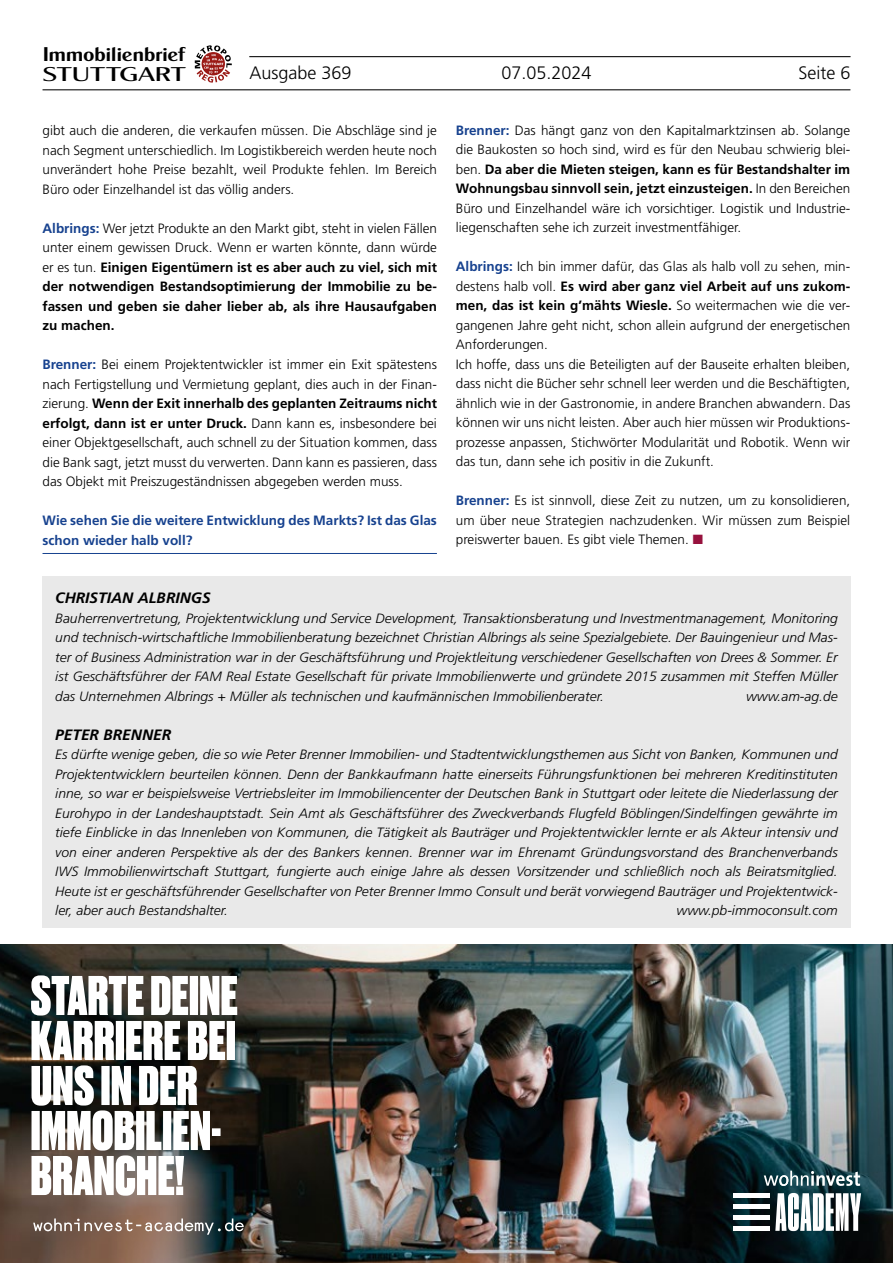
<style>
.page{position:relative;width:893px;height:1263px;background:#fff}
.page>*{position:absolute;margin:0;border:0;box-sizing:border-box;transform-origin:0 0}
.t1{font:19.95px "Cg Globe Gothic Bd";letter-spacing:-.02em;color:#000;scale:1.07 1}
.t2{font:19.95px "Cg Globe Gothic Dm";letter-spacing:-.02em;color:#000;scale:1.44 1}
.t3{font:300 18px "Frutiger";color:#000}
.t4{font:italic 700 15px "Frutiger";color:#000}
.t5{font:300 13.5px/19.5px "Frutiger";color:#000;text-align:justify}
.t6{font:italic 300 13.5px/19.5px "Frutiger";color:#000;text-align:justify}
.t7{font:700 13.5px/19.5px "Frutiger";color:#000;text-align:justify}
.t8{font:700 13.5px/19.5px "Frutiger";color:#17428f}
.s1{color:#17428f}
.s2{font-weight:300}
.s3{font-weight:700;color:#17428f}
.s4{font-weight:700}
.s5{color:#97123e}
</style>
<div class="page">
<hr style="left:43px;top:89px;width:807px;height:1px;background:#000">
<svg style="left:195px;top:45px;width:37px;height:38px"></svg>
<hr style="left:249px;top:56px;width:601px;height:1px;background:#000">
<hr style="left:43px;top:553px;width:394px;height:1px;background:#17428f">
<img style="left:0;top:944px;width:893px;height:319px">
<svg style="left:764px;top:1171px;width:96px;height:15px"></svg>
<svg style="left:775px;top:1193px;width:86px;height:38px"></svg>
<div style="left:733px;top:1226px;width:37px;height:5px;background:#fff"></div>
<div style="left:733px;top:1193px;width:37px;height:5px;background:#fff"></div>
<div style="left:733px;top:1204px;width:37px;height:5px;background:#fff"></div>
<div style="left:733px;top:1215px;width:37px;height:5px;background:#fff"></div>
<svg style="left:32px;top:1021px;width:203px;height:175px"></svg>
<svg style="left:31px;top:975px;width:206px;height:40px"></svg>
<svg style="left:33px;top:1218px;width:211px;height:17px;background:#83756c"></svg>
<div style="left:43px;top:577px;width:807px;height:351px;background:#e9e9e9"></div>
<h1 class="t1" style="left:43px;top:42px;width:135px">Immobilienbrief</h1>
<h1 class="t2" style="left:43px;top:62px;width:101px">STUTTGART</h1>
<h2 class="t3" style="left:249px;top:63px;width:104px">Ausgabe 369</h2>
<h2 class="t3" style="left:501px;top:63px;width:92px">07.05.2024</h2>
<h2 class="t3" style="left:799px;top:63px;width:54px">Seite 6</h2>
<p class="t5" style="left:43px;top:121px;width:396px">gibt auch die anderen, die verkaufen müssen. Die Abschläge sind je nach Segment unterschiedlich. Im Logistikbereich werden heute noch unverändert hohe Preise bezahlt, weil Produkte fehlen. Im Bereich Büro oder Einzelhandel ist das völlig anders.</p>
<p class="t7" style="left:43px;top:218px;width:396px"><span class="s1">Albrings:</span> <span class="s2">Wer jetzt Produkte an den Markt gibt, steht in vielen Fällen unter einem gewissen Druck. Wenn er warten könnte, dann würde er es tun.</span> Einigen Eigentümern ist es aber auch zu viel, sich mit der notwendigen Bestandsoptimierung der Immobilie zu be&shy;fassen und geben sie daher lieber ab, als ihre Hausaufgaben zu machen.</p>
<p class="t5" style="left:43px;top:355px;width:396px"><span class="s3">Brenner:</span> Bei einem Projektentwickler ist immer ein Exit spätestens nach Fertigstellung und Vermietung geplant, dies auch in der Finan&shy;zierung. <span class="s4">Wenn der Exit innerhalb des geplanten Zeitraums nicht erfolgt, dann ist er unter Druck.</span> Dann kann es, insbesondere bei einer Objektgesellschaft, auch schnell zu der Situation kommen, dass die Bank sagt, jetzt musst du verwerten. Dann kann es passieren, dass das Objekt mit Preiszugeständnissen abgegeben werden muss.</p>
<p class="t8" style="left:43px;top:510px;width:396px">Wie sehen Sie die weitere Entwicklung des Markts? Ist das Glas schon wieder halb voll?</p>
<p class="t5" style="left:456px;top:121px;width:396px"><span class="s3">Brenner:</span> Das hängt ganz von den Kapitalmarktzinsen ab. Solange die Baukosten so hoch sind, wird es für den Neubau schwierig blei&shy;ben. <span class="s4">Da aber die Mieten steigen, kann es für Bestandshalter im Wohnungsbau sinnvoll sein, jetzt einzusteigen.</span> In den Bereichen Büro und Einzelhandel wäre ich vorsichtiger. Logistik und Industrie&shy;liegenschaften sehe ich zurzeit investmentfähiger.</p>
<p class="t5" style="left:456px;top:257px;width:396px;text-align:left"><span class="s3">Albrings:</span> Ich bin immer dafür, das Glas als halb voll zu sehen, min&shy;destens halb voll. <span class="s4">Es wird aber ganz viel Arbeit auf uns zukom&shy;men, das ist kein g’mähts Wiesle.</span> So weitermachen wie die ver&shy;gangenen Jahre geht nicht, schon allein aufgrund der energetischen Anforderungen.<br>Ich hoffe, dass uns die Beteiligten auf der Bauseite erhalten bleiben, dass nicht die Bücher sehr schnell leer werden und die Beschäftigten, ähnlich wie in der Gastronomie, in andere Branchen abwandern. Das können wir uns nicht leisten. Aber auch hier müssen wir Produktions&shy;prozesse anpassen, Stichwörter Modularität und Robotik. Wenn wir das tun, dann sehe ich positiv in die Zukunft.</p>
<p class="t5" style="left:456px;top:491px;width:396px"><span class="s3">Brenner:</span> Es ist sinnvoll, diese Zeit zu nutzen, um zu konsolidieren, um über neue Strategien nachzudenken. Wir müssen zum Beispiel preiswerter bauen. Es gibt viele Themen. <span class="s5">■</span></p>
<p class="t4" style="left:55px;top:589px;width:157px">CHRISTIAN ALBRINGS</p>
<p class="t6" style="left:55px;top:608px;width:784px">Bauherrenvertretung, Projektentwicklung und Service Development, Transaktionsberatung und Investmentmanagement, Monitoring und technisch-wirtschaftliche Immobilienberatung bezeichnet Christian Albrings als seine Spezialgebiete. Der Bauingenieur und Mas&shy;ter of Business Administration war in der Geschäftsführung und Projektleitung verschiedener Gesellschaften von Drees &amp; Sommer. Er ist Geschäftsführer der FAM Real Estate Gesellschaft für private Immobilienwerte und gründete 2015 zusammen mit Steffen Müller das Unternehmen Albrings + Müller als technischen und kaufmännischen Immobilienberater.</p>
<p class="t6" style="left:746px;top:686px;width:93px">www.am-ag.de</p>
<p class="t4" style="left:55px;top:726px;width:117px">PETER BRENNER</p>
<p class="t6" style="left:55px;top:745px;width:784px">Es dürfte wenige geben, die so wie Peter Brenner Immobilien- und Stadtentwicklungsthemen aus Sicht von Banken, Kommunen und Projektentwicklern beurteilen können. Denn der Bankkaufmann hatte einerseits Führungsfunktionen bei mehreren Kreditinstituten inne, so war er beispielsweise Vertriebsleiter im Immobiliencenter der Deutschen Bank in Stuttgart oder leitete die Niederlassung der Eurohypo in der Landeshauptstadt. Sein Amt als Geschäftsführer des Zweckverbands Flugfeld Böblingen/Sindelfingen gewährte im tiefe Einblicke in das Innenleben von Kommunen, die Tätigkeit als Bauträger und Projektentwickler lernte er als Akteur intensiv und von einer anderen Perspektive als der des Bankers kennen. Brenner war im Ehrenamt Gründungsvorstand des Branchenverbands IWS Immobilienwirtschaft Stuttgart, fungierte auch einige Jahre als dessen Vorsitzender und schließlich noch als Beiratsmitglied.<br>Heute ist er geschäftsführender Gesellschafter von Peter Brenner Immo Consult und berät vorwiegend Bauträger und Projektentwick&shy;ler, aber auch Bestandshalter.</p>
<p class="t6" style="left:677px;top:901px;width:163px">www.pb-immoconsult.com</p>
</div>
